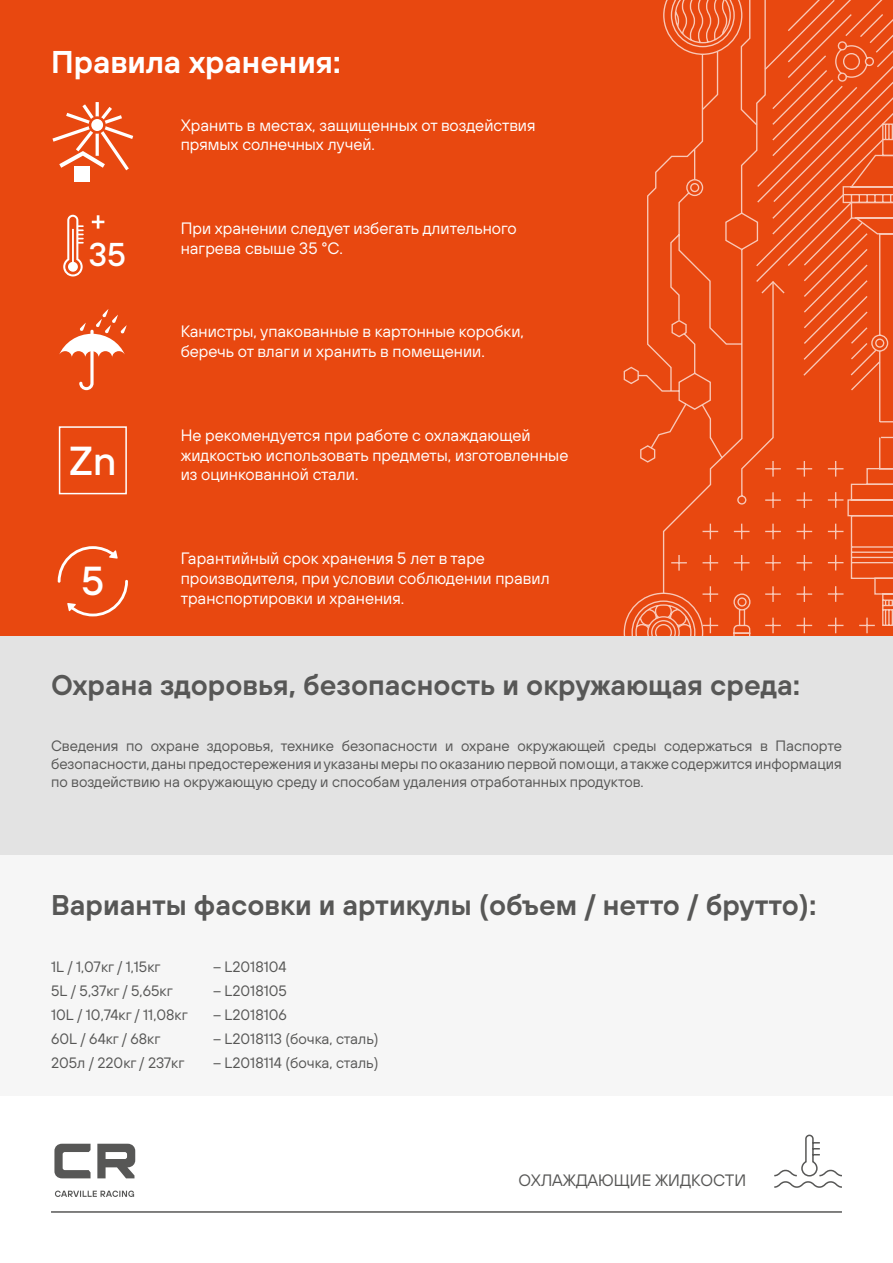
<style>
.page{position:relative;width:893px;height:1263px;background:#fff}
.page>*{position:absolute;margin:0;border:0;box-sizing:border-box;transform-origin:0 0}
.t1{font:500 40.5px "TT Hoves";color:#fff}
.t2{font:500 33px "TT Hoves";color:#fff}
.t3{font:600 31.5px "TT Hoves";color:#fff}
.t4{font:600 28.5px "TT Hoves";color:#575756}
.t5{font:16.5px/19.8px "TT Hoves";color:#fff}
.t6{font:16.5px "TT Hoves";color:#575756}
.t7{font:15px/18px "TT Hoves";color:#575756;text-align:justify}
</style>
<div class="page">
<hr style="left:51px;top:1211px;width:791px;height:2px;background:#575756">
<svg style="left:54px;top:1144px;width:81px;height:53px"></svg>
<svg style="left:774px;top:1134px;width:68px;height:54px"></svg>
<div style="left:0;top:855px;width:893px;height:241px;background:#f6f6f6"></div>
<div style="left:0;top:636px;width:893px;height:219px;background:#e3e3e3"></div>
<div style="left:0;top:0;width:893px;height:636px;background:#e84810"></div>
<svg style="left:59px;top:309px;width:68px;height:81px"></svg>
<svg style="left:52px;top:102px;width:81px;height:68px"></svg>
<div style="left:74px;top:166px;width:16px;height:16px;background:#fff"></div>
<div style="left:59px;top:426px;width:68px;height:68px;border:2px solid #fff"></div>
<svg style="left:58px;top:546px;width:70px;height:70px"></svg>
<svg style="left:63px;top:215px;width:21px;height:61px"></svg>
<svg style="left:92px;top:215px;width:12px;height:14px"></svg>
<svg style="left:623px;top:0;width:270px;height:636px"></svg>
<h3 class="t3" style="left:51px;top:41px;width:292px">Правила хранения:</h3>
<h2 class="t2" style="left:89px;top:233px;width:39px">35</h2>
<h1 class="t1" style="left:69px;top:434px;width:49px">Zn</h1>
<h1 class="t1" style="left:81px;top:555px;width:25px">5</h1>
<p class="t5" style="left:181px;top:115px;width:356px">Хранить в местах, защищенных от воздействия прямых солнечных лучей.</p>
<p class="t5" style="left:181px;top:218px;width:338px">При хранении следует избегать длительного нагрева свыше 35 °С.</p>
<p class="t5" style="left:181px;top:321px;width:345px">Канистры, упакованные в картонные коробки, беречь от влаги и хранить в помещении.</p>
<p class="t5" style="left:181px;top:425px;width:389px">Не рекомендуется при работе с охлаждающей жидкостью использовать предметы, изготовленные из оцинкованной стали.</p>
<p class="t5" style="left:181px;top:548px;width:370px">Гарантийный срок хранения 5 лет в таре производителя, при условии соблюдении правил транспортировки и хранения.</p>
<h3 class="t4" style="left:51px;top:666px;width:751px">Охрана здоровья, безопасность и окружающая среда:</h3>
<p class="t7" style="left:51px;top:736px;width:792px">Сведения по охране здоровья, технике безопасности и охране окружающей среды содержаться в Паспорте безопасности, даны предостережения и указаны меры по оказанию первой помощи, а также содержится информация по воздействию на окружающую среду и способам удаления отработанных продуктов.</p>
<h3 class="t4" style="left:51px;top:886px;width:767px">Варианты фасовки и артикулы (объем / нетто / брутто):</h3>
<p class="t7" style="left:51px;top:957px;width:111px">1L / 1,07кг / 1,15кг</p>
<p class="t7" style="left:213px;top:957px;width:75px">– L2018104</p>
<p class="t7" style="left:51px;top:981px;width:123px">5L / 5,37кг / 5,65кг</p>
<p class="t7" style="left:213px;top:981px;width:75px">– L2018105</p>
<p class="t7" style="left:51px;top:1005px;width:138px">10L / 10,74кг / 11,08кг</p>
<p class="t7" style="left:213px;top:1005px;width:75px">– L2018106</p>
<p class="t7" style="left:51px;top:1029px;width:111px">60L / 64кг / 68кг</p>
<p class="t7" style="left:213px;top:1029px;width:167px">– L2018113 (бочка, сталь)</p>
<p class="t7" style="left:51px;top:1053px;width:135px">205л / 220кг / 237кг</p>
<p class="t7" style="left:213px;top:1053px;width:167px">– L2018114 (бочка, сталь)</p>
<p class="t6" style="left:518px;top:1170px;width:229px">ОХЛАЖДАЮЩИЕ ЖИДКОСТИ</p>
</div>
